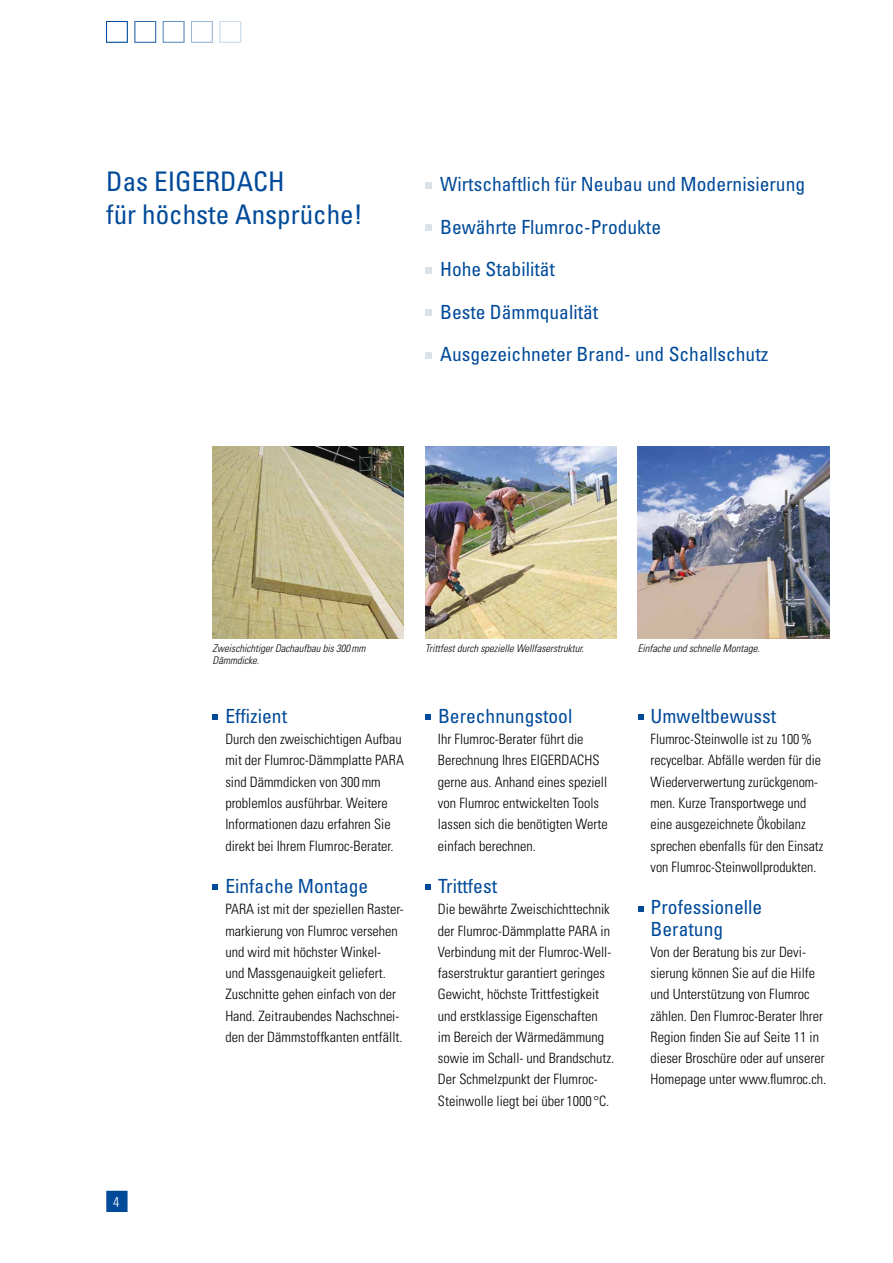
<style>
.page{position:relative;width:893px;height:1263px;background:#fff}
.page>*{position:absolute;margin:0;border:0;box-sizing:border-box;transform-origin:0 0}
.t1{font:condensed 27px/32.4px "Univers";color:#004a99}
.t2{font:condensed 19.5px/42.5px "Univers";color:#004a99}
.t3{font:300 condensed 14.25px/21.3px "Univers";color:#000}
.t4{font:300 condensed 14.25px "Univers";color:#fff}
.t5{font:italic 300 condensed 10.5px/12px "Univers";color:#000}
</style>
<div class="page">
<div style="left:220px;top:21px;width:21px;height:22px;border:1px solid #ccdbeb"></div>
<div style="left:191px;top:21px;width:22px;height:22px;border:1px solid #99b7d6"></div>
<div style="left:163px;top:21px;width:21px;height:22px;border:1px solid #6692c2"></div>
<div style="left:135px;top:21px;width:21px;height:22px;border:1px solid #336eae"></div>
<div style="left:106px;top:21px;width:22px;height:22px;border:1px solid #004a99"></div>
<img style="left:425px;top:447px;width:192px;height:191px">
<img style="left:638px;top:447px;width:191px;height:191px">
<img style="left:213px;top:447px;width:191px;height:191px">
<svg style="left:213px;top:714px;width:5px;height:6px"></svg>
<svg style="left:213px;top:884px;width:5px;height:6px"></svg>
<svg style="left:425px;top:714px;width:6px;height:6px"></svg>
<svg style="left:425px;top:884px;width:6px;height:6px"></svg>
<svg style="left:638px;top:714px;width:5px;height:6px"></svg>
<svg style="left:638px;top:906px;width:5px;height:5px"></svg>
<div style="left:425px;top:182px;width:7px;height:6px;background:#dce3e8"></div>
<div style="left:425px;top:224px;width:7px;height:7px;background:#dce3e8"></div>
<div style="left:425px;top:267px;width:7px;height:6px;background:#dce3e8"></div>
<div style="left:425px;top:310px;width:7px;height:6px;background:#dce3e8"></div>
<div style="left:425px;top:352px;width:7px;height:6px;background:#dce3e8"></div>
<div style="left:106px;top:1191px;width:22px;height:21px;background:#004a99;border:2px solid #004a99"></div>
<h1 class="t1" style="left:106px;top:165px;width:258px">Das EIGERDACH<br>für höchste Ansprüche!</h1>
<h2 class="t2" style="left:440px;top:163px;width:367px">Wirtschaftlich für Neubau und Modernisierung<br>Bewährte Flumroc-Produkte<br>Hohe Stabilität<br>Beste Dämmqualität<br>Ausgezeichneter Brand- und Schallschutz</h2>
<p class="t5" style="left:213px;top:643px;width:154px">Zweischichtiger Dachaufbau bis 300mm<br>Dämmdicke.</p>
<p class="t5" style="left:425px;top:643px;width:160px">Trittfest durch spezielle Wellfaserstruktur.</p>
<p class="t5" style="left:638px;top:643px;width:123px">Einfache und schnelle Montage.</p>
<p class="t4" style="left:113px;top:1193px;width:8px">4</p>
<h2 class="t2" style="left:225px;top:694px;width:63px">Effizient</h2>
<p class="t3" style="left:225px;top:728px;width:180px">Durch den zweischichtigen Aufbau mit der Flumroc-Dämmplatte PARA sind Dämmdicken von 300mm problemlos ausführbar. Weitere<br>Informationen dazu erfahren Sie direkt bei Ihrem Flumroc-Berater.</p>
<h2 class="t2" style="left:225px;top:864px;width:144px">Einfache Montage</h2>
<p class="t3" style="left:225px;top:898px;width:180px">PARA ist mit der speziellen Raster&shy;markierung von Flumroc versehen und wird mit höchster Winkel-<br>und Massgenauigkeit geliefert.<br>Zuschnitte gehen einfach von der Hand. Zeitraubendes Nachschnei&shy;den der Dämmstoffkanten entfällt.</p>
<h2 class="t2" style="left:438px;top:694px;width:136px">Berechnungstool</h2>
<p class="t3" style="left:438px;top:728px;width:171px">Ihr Flumroc-Berater führt die<br>Berechnung Ihres EIGERDACHS gerne aus. Anhand eines speziell von Flumroc entwickelten Tools lassen sich die benötigten Werte einfach berechnen.</p>
<h2 class="t2" style="left:438px;top:864px;width:61px">Trittfest</h2>
<p class="t3" style="left:438px;top:898px;width:178px">Die bewährte Zweischichttechnik der Flumroc-Dämmplatte PARA in Verbindung mit der Flumroc-Well&shy;faserstruktur garantiert geringes Gewicht, höchste Trittfestigkeit und erstklassige Eigenschaften<br>im Bereich der Wärmedämmung sowie im Schall- und Brandschutz.<br>Der Schmelzpunkt der Flumroc-Steinwolle liegt bei über 1000 °C.</p>
<h2 class="t2" style="left:651px;top:694px;width:127px">Umweltbewusst</h2>
<p class="t3" style="left:651px;top:728px;width:174px">Flumroc-Steinwolle ist zu 100% recycelbar. Abfälle werden für die Wiederverwertung zurückgenom&shy;men. Kurze Transportwege und eine ausgezeichnete Ökobilanz sprechen ebenfalls für den Einsatz von Flumroc-Steinwollprodukten.</p>
<h2 class="t2" style="left:651px;top:896px;width:113px;line-height:21.3px;text-indent:-7px">-Professionelle<br>Beratung</h2>
<p class="t3" style="left:651px;top:941px;width:177px">Von der Beratung bis zur Devi&shy;sierung können Sie auf die Hilfe und Unterstützung von Flumroc zählen. Den Flumroc-Berater Ihrer<br>Region finden Sie auf Seite 11 in dieser Broschüre oder auf unserer<br>Homepage unter www.flumroc.ch.</p>
</div>
